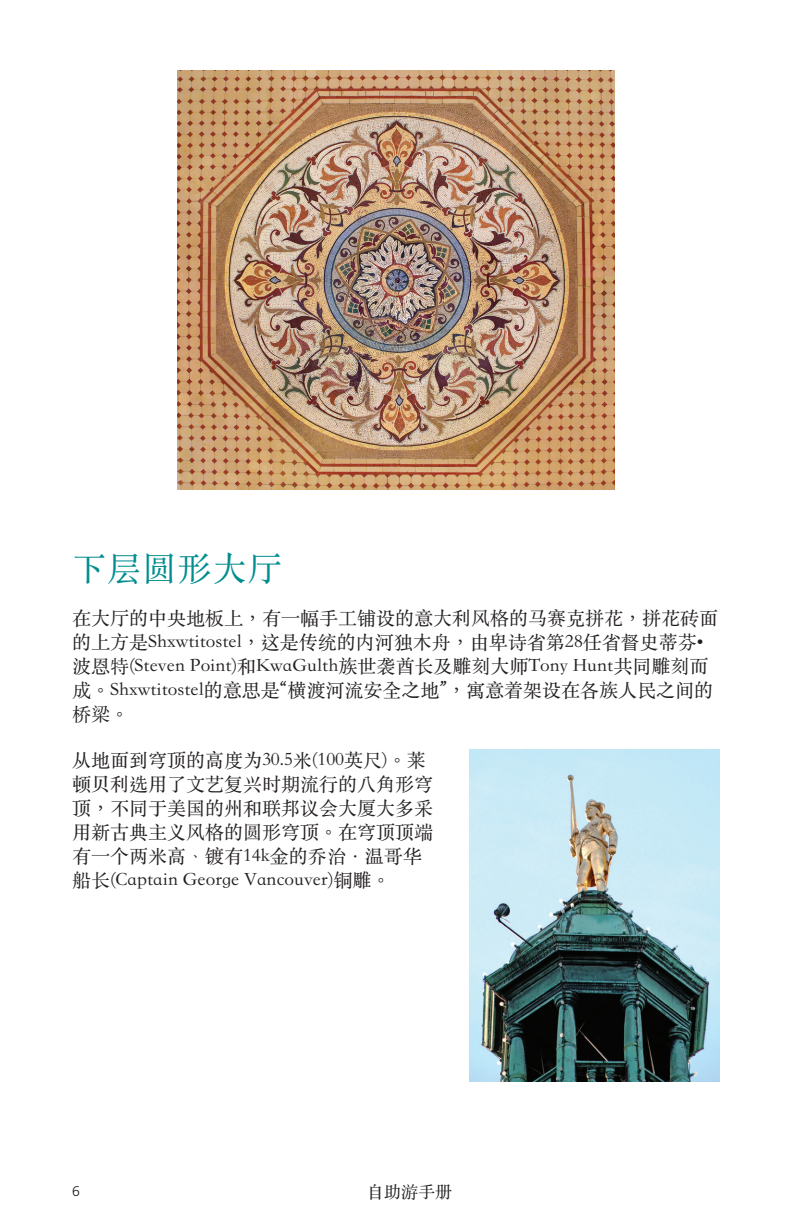
<style>
.page{position:relative;width:792px;height:1224px;background:#fff}
.page>*{position:absolute;margin:0;border:0;box-sizing:border-box;transform-origin:0 0}
.t1{font:34px "ST Songti TC Regular";letter-spacing:.035em;color:#008d8f}
.t2{font:19px/24px "ST Songti TC Regular";color:#231f20}
.t3{font:17px "ST Songti TC Regular";color:#231f20}
.t4{font:300 14px "Frutiger LT Std";color:#231f20}
</style>
<div class="page">
<img style="left:177px;top:70px;width:438px;height:419px">
<img style="left:470px;top:750px;width:250px;height:331px">
<h1 class="t1" style="left:72px;top:547px;width:211px">下层圆形大厅</h1>
<p class="t2" style="left:72px;top:606px;width:647px">在大厅的中央地板上，有一幅手工铺设的意大利风格的马赛克拼花，拼花砖面的上方是Shxwtitostel，这是传统的内河独木舟，由卑诗省第28任省督史蒂芬•波恩特(Steven Point)和KwaGulth族世袭酋长及雕刻大师Tony Hunt共同雕刻而成。Shxwtitostel的意思是“横渡河流安全之地”，寓意着架设在各族人民之间的桥梁。</p>
<p class="t2" style="left:72px;top:747px;width:362px">从地面到穹顶的高度为30.5米(100英尺)。莱顿贝利选用了文艺复兴时期流行的八角形穹顶，不同于美国的州和联邦议会大厦大多采用新古典主义风格的圆形穹顶。在穹顶顶端有一个两米高﹑镀有14k金的乔治·温哥华船长(Captain George Vancouver)铜雕。</p>
<p class="t4" style="left:72px;top:1183px;width:9px">6</p>
<p class="t3" style="left:367px;top:1181px;width:86px">自助游手册</p>
</div>
